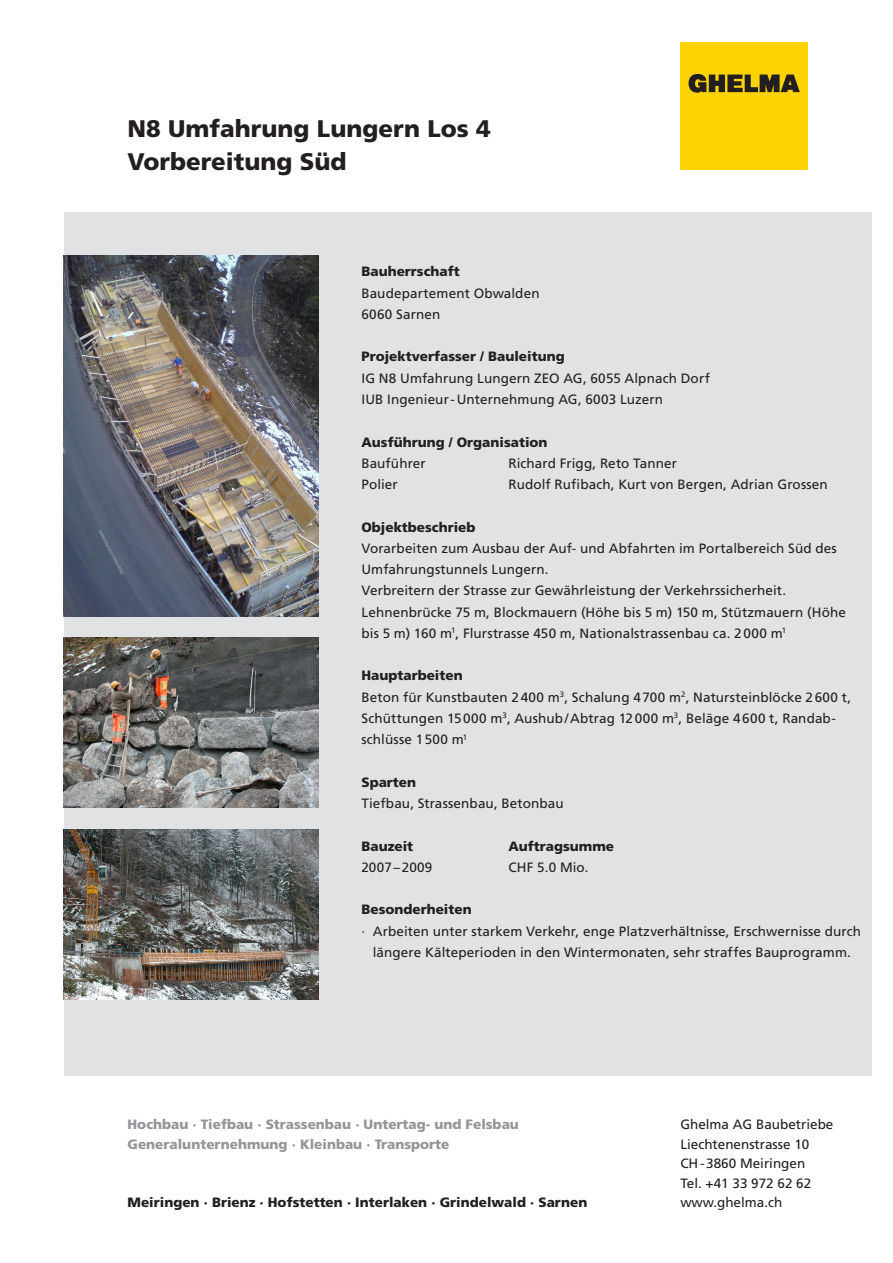
<style>
.page{position:relative;width:893px;height:1263px;background:#fff}
.page>*{position:absolute;margin:0;border:0;box-sizing:border-box;transform-origin:0 0}
.t1{font:900 24px/33px "Frutiger LT Std";color:#231f20}
.Text{font:13.5px/21.3px "Frutiger LT Std";letter-spacing:.005em;color:#231f20}
.Text-2{font:900 13.5px "Frutiger LT Std";color:#231f20}
.t2{font:900 13.5px "Frutiger LT Std";color:#939598}
</style>
<div class="page">
<div style="left:64px;top:213px;width:808px;height:863px;background:#e1e2e4"></div>
<div style="left:680px;top:43px;width:128px;height:127px;background:#fed304"></div>
<svg style="left:688px;top:74px;width:112px;height:19px"></svg>
<img style="left:64px;top:255px;width:255px;height:362px">
<img style="left:64px;top:638px;width:255px;height:170px">
<img style="left:64px;top:829px;width:255px;height:170px">
<p class="t1" style="left:128px;top:112px;width:365px">N8 Umfahrung Lungern Los 4<br>Vorbereitung Süd</p>
<p class="Text-2" style="left:361px;top:263px;width:100px">Bauherrschaft</p>
<p class="Text" style="left:361px;top:282px;width:180px">Baudepartement Obwalden</p>
<p class="Text" style="left:361px;top:304px;width:80px">6060 Sarnen</p>
<p class="Text-2" style="left:361px;top:349px;width:205px">Projektverfasser / Bauleitung</p>
<p class="Text" style="left:361px;top:367px;width:350px">IG N8 Umfahrung Lungern ZEO AG, 6055 Alpnach Dorf</p>
<p class="Text" style="left:361px;top:389px;width:303px">IUB Ingenieur-Unternehmung AG, 6003 Luzern</p>
<p class="Text-2" style="left:361px;top:434px;width:188px">Ausführung / Organisation</p>
<p class="Text" style="left:361px;top:452px;width:66px">Bauführer</p>
<p class="Text" style="left:508px;top:452px;width:170px">Richard Frigg, Reto Tanner</p>
<p class="Text" style="left:361px;top:474px;width:38px">Polier</p>
<p class="Text" style="left:508px;top:474px;width:321px">Rudolf Rufibach, Kurt von Bergen, Adrian Grossen</p>
<p class="Text-2" style="left:361px;top:519px;width:116px">Objektbeschrieb</p>
<p class="Text" style="left:361px;top:537px;width:477px">Vorarbeiten zum Ausbau der Auf- und Abfahrten im Portalbereich Süd des<br>Umfahrungstunnels Lungern.</p>
<p class="Text" style="left:361px;top:580px;width:426px">Verbreitern der Strasse zur Gewährleistung der Verkehrssicherheit.</p>
<p class="Text" style="left:361px;top:601px;width:486px">Lehnenbrücke 75 m, Blockmauern (Höhe bis 5 m) 150 m, Stützmauern (Höhe bis 5 m) 160 m<sup>1</sup>, Flurstrasse 450 m, Nationalstrassenbau ca. 2000 m<sup>1</sup></p>
<p class="Text-2" style="left:361px;top:667px;width:103px">Hauptarbeiten</p>
<p class="Text" style="left:361px;top:686px;width:491px">Beton für Kunstbauten 2400 m<sup>3</sup>, Schalung 4700 m<sup>2</sup>, Natursteinblöcke 2600 t,<br>Schüttungen 15000 m<sup>3</sup>, Aushub/Abtrag 12000 m<sup>3</sup>, Beläge 4600 t, Randab&shy;schlüsse 1500 m<sup>1</sup></p>
<p class="Text-2" style="left:361px;top:774px;width:56px">Sparten</p>
<p class="Text" style="left:361px;top:793px;width:204px">Tiefbau, Strassenbau, Betonbau</p>
<p class="Text-2" style="left:361px;top:838px;width:53px">Bauzeit</p>
<p class="Text-2" style="left:508px;top:838px;width:107px">Auftragsumme</p>
<p class="Text" style="left:361px;top:856px;width:72px">2007–2009</p>
<p class="Text" style="left:508px;top:856px;width:82px">CHF 5.0 Mio.</p>
<p class="Text-2" style="left:361px;top:901px;width:112px">Besonderheiten</p>
<p class="Text" style="left:361px;top:920px;width:501px;text-align:center">· Arbeiten unter starkem Verkehr, enge Platzverhältnisse, Erschwernisse durch längere Kälteperioden in den Wintermonaten, sehr straffes Bauprogramm.</p>
<p class="t2" style="left:128px;top:1116px;width:393px">Hochbau · Tiefbau · Strassenbau · Untertag- und Felsbau</p>
<p class="t2" style="left:128px;top:1136px;width:323px">Generalunternehmung · Kleinbau · Transporte</p>
<p class="Text-2" style="left:128px;top:1194px;width:461px">Meiringen · Brienz · Hofstetten · Interlaken · Grindelwald · Sarnen</p>
<p class="Text" style="left:680px;top:1114px;width:155px">Ghelma AG Baubetriebe</p>
<p class="Text" style="left:680px;top:1133px;width:131px">Liechtenenstrasse 10</p>
<p class="Text" style="left:680px;top:1153px;width:126px">CH-3860 Meiringen</p>
<p class="Text" style="left:680px;top:1172px;width:132px">Tel. +41 33 972 62 62</p>
<p class="Text" style="left:680px;top:1192px;width:104px">www.ghelma.ch</p>
</div>
